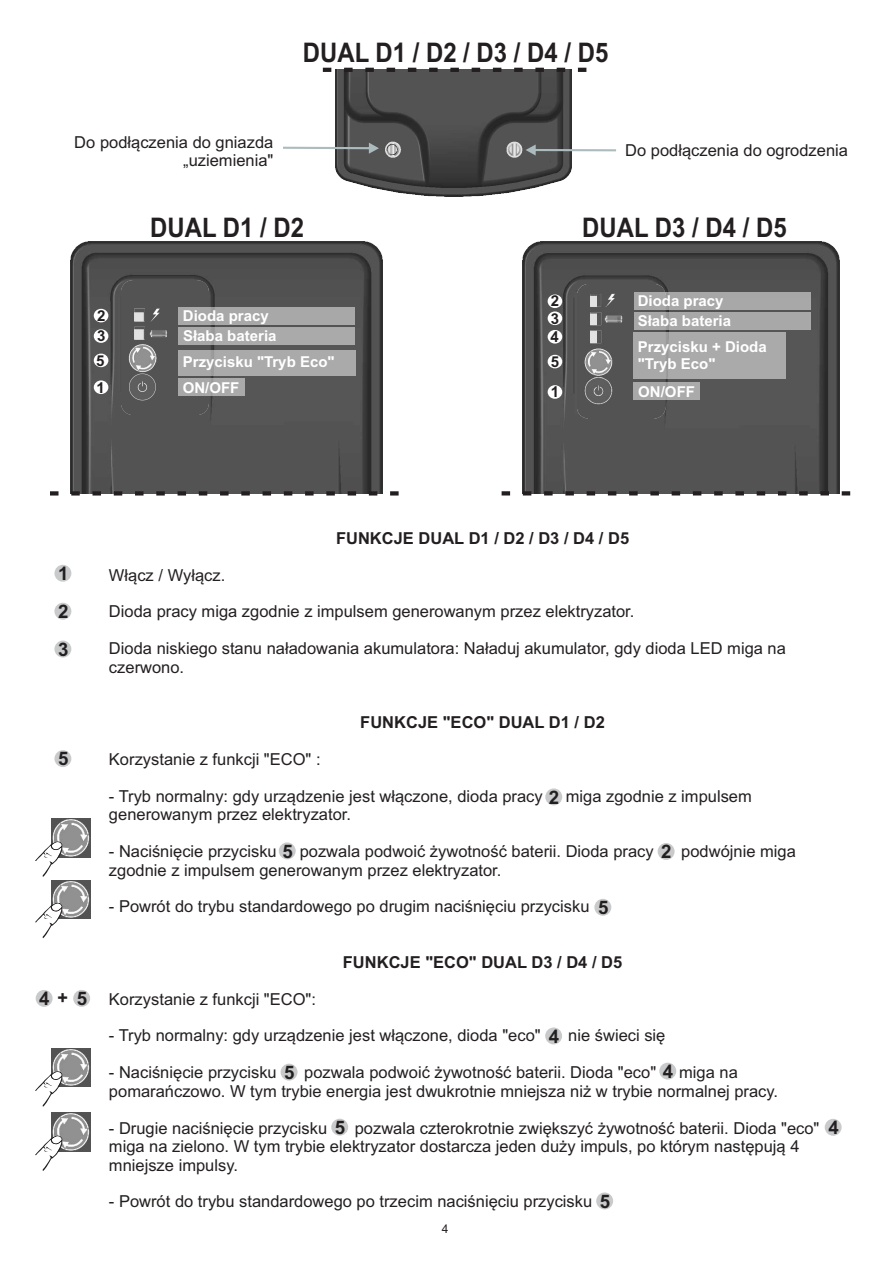
<style>
.page{position:relative;width:893px;height:1263px;background:#fff}
.page>*{position:absolute;margin:0;border:0;box-sizing:border-box;transform-origin:0 0}
.t1{font:700 27px "Arial";color:#231f20;scale:.89 1}
.t2{font:700 18.6px/38px "Arial";color:#231f20;text-align:justify}
.t3{font:16.5px/18.5px "Arial";color:#231f20}
.t4{font:700 16.5px "Arial";color:#231f20}
.t5{font:700 15px/16.8px "Arial";color:#fff}
.t6{font:700 15px/17.1px "Arial";color:#231f20}
.t7{font:12px "Arial";color:#231f20}
.s1{font-size:18px}
</style>
<div class="page">
<img style="left:335px;top:72px;width:237px;height:124px">
<svg style="left:323px;top:68px;width:264px;height:4px"></svg>
<svg style="left:283px;top:143px;width:96px;height:11px"></svg>
<svg style="left:526px;top:144px;width:90px;height:12px"></svg>
<div style="left:54px;top:565px;width:17px;height:17px;background:#c9cacb;border-radius:50%"></div>
<div style="left:54px;top:603px;width:17px;height:17px;background:#c9cacb;border-radius:50%"></div>
<div style="left:54px;top:640px;width:17px;height:17px;background:#c9cacb;border-radius:50%"></div>
<div style="left:545px;top:1027px;width:17px;height:17px;background:#c9cacb;border-radius:50%"></div>
<div style="left:36px;top:990px;width:17px;height:17px;background:#c9cacb;border-radius:50%"></div>
<div style="left:73px;top:990px;width:17px;height:17px;background:#c9cacb;border-radius:50%"></div>
<img style="left:51px;top:1048px;width:40px;height:39px">
<svg style="left:35px;top:1071px;width:28px;height:36px"></svg>
<img style="left:51px;top:1113px;width:40px;height:38px">
<svg style="left:35px;top:1135px;width:28px;height:36px"></svg>
<div style="left:281px;top:1064px;width:17px;height:16px;background:#c9cacb;border-radius:50%"></div>
<div style="left:331px;top:1119px;width:17px;height:16px;background:#c9cacb;border-radius:50%"></div>
<div style="left:825px;top:1119px;width:17px;height:17px;background:#c9cacb;border-radius:50%"></div>
<div style="left:659px;top:1063px;width:17px;height:16px;background:#c9cacb;border-radius:50%"></div>
<div style="left:596px;top:1192px;width:17px;height:17px;background:#c9cacb;border-radius:50%"></div>
<div style="left:545px;top:788px;width:17px;height:17px;background:#c9cacb;border-radius:50%"></div>
<div style="left:54px;top:750px;width:17px;height:17px;background:#c9cacb;border-radius:50%"></div>
<img style="left:51px;top:819px;width:40px;height:38px">
<svg style="left:35px;top:841px;width:28px;height:36px"></svg>
<img style="left:51px;top:880px;width:40px;height:38px">
<svg style="left:35px;top:903px;width:28px;height:35px"></svg>
<div style="left:279px;top:842px;width:17px;height:17px;background:#c9cacb;border-radius:50%"></div>
<div style="left:594px;top:899px;width:17px;height:17px;background:#c9cacb;border-radius:50%"></div>
<div style="left:658px;top:843px;width:17px;height:17px;background:#c9cacb;border-radius:50%"></div>
<img style="left:522px;top:241px;width:318px;height:250px">
<svg style="left:502px;top:491px;width:349px;height:4px"></svg>
<img style="left:578px;top:284px;width:87px;height:135px">
<div style="left:633px;top:332px;width:153px;height:47px;background:#aaa"></div>
<div style="left:633px;top:292px;width:177px;height:17px;background:#a8a8a8"></div>
<div style="left:633px;top:383px;width:67px;height:17px;background:#a8a8a8"></div>
<div style="left:633px;top:312px;width:177px;height:17px;background:#a8a8a8"></div>
<div style="left:548px;top:294px;width:14px;height:14px;background:#fff;border-radius:50%"></div>
<div style="left:548px;top:311px;width:14px;height:14px;background:#fff;border-radius:50%"></div>
<div style="left:548px;top:330px;width:14px;height:14px;background:#fff;border-radius:50%"></div>
<div style="left:548px;top:355px;width:14px;height:13px;background:#fff;border-radius:50%"></div>
<div style="left:548px;top:385px;width:14px;height:14px;background:#fff;border-radius:50%"></div>
<img style="left:71px;top:241px;width:312px;height:250px">
<svg style="left:50px;top:491px;width:349px;height:4px"></svg>
<img style="left:122px;top:281px;width:87px;height:134px">
<div style="left:178px;top:307px;width:177px;height:17px;background:#a8a8a8"></div>
<div style="left:178px;top:378px;width:66px;height:17px;background:#a8a8a8"></div>
<div style="left:178px;top:328px;width:177px;height:17px;background:#aaa"></div>
<div style="left:94px;top:309px;width:14px;height:13px;background:#fff;border-radius:50%"></div>
<div style="left:94px;top:329px;width:14px;height:14px;background:#fff;border-radius:50%"></div>
<div style="left:94px;top:380px;width:14px;height:14px;background:#fff;border-radius:50%"></div>
<img style="left:126px;top:344px;width:36px;height:29px">
<div style="left:178px;top:350px;width:178px;height:25px;background:#aaa"></div>
<div style="left:94px;top:354px;width:14px;height:13px;background:#fff;border-radius:50%"></div>
<h1 class="t1" style="left:303px;top:42px;width:345px">DUAL D1 / D2 / D3 / D4 / D5</h1>
<p class="t3" style="left:74px;top:134px;width:201px;text-align:right">Do pod³¹czenia do gniazda „uziemienia"</p>
<p class="t3" style="left:625px;top:143px;width:224px">Do pod³¹czenia do ogrodzenia</p>
<h1 class="t1" style="left:150px;top:217px;width:174px">DUAL D1 / D2</h1>
<h1 class="t1" style="left:582px;top:217px;width:231px">DUAL D3 / D4 / D5</h1>
<p class="t6" style="left:97px;top:307px;width:10px;line-height:20.5px">2<br>3</p>
<p class="t5" style="left:183px;top:309px;width:87px">Dioda pracy</p>
<p class="t5" style="left:183px;top:329px;width:95px">Sùaba bateria</p>
<p class="t6" style="left:96px;top:353px;width:10px">5</p>
<p class="t5" style="left:183px;top:355px;width:153px">Przycisku "Tryb Eco"</p>
<p class="t6" style="left:96px;top:380px;width:10px">1</p>
<p class="t5" style="left:183px;top:380px;width:58px">ON/OFF</p>
<p class="t6" style="left:551px;top:294px;width:10px">2<br>3</p>
<p class="t6" style="left:550px;top:326px;width:10px;line-height:25px">4<br>5</p>
<p class="t6" style="left:551px;top:385px;width:10px">1</p>
<p class="t5" style="left:638px;top:294px;width:87px">Dioda pracy</p>
<p class="t5" style="left:638px;top:314px;width:95px">Sùaba bateria</p>
<p class="t5" style="left:638px;top:340px;width:130px">Przycisku + Dioda "Tryb Eco"</p>
<p class="t5" style="left:638px;top:385px;width:58px">ON/OFF</p>
<p class="t2" style="left:58px;top:556px;width:12px">1<br>2<br>3</p>
<p class="t2" style="left:58px;top:741px;width:12px">5</p>
<p class="t2" style="left:39px;top:981px;width:49px">4<span class="s1">+</span>5</p>
<p class="t4" style="left:336px;top:532px;width:295px">FUNKCJE DUAL D1 / D2 / D3 / D4 / D5</p>
<p class="t3" style="left:109px;top:567px;width:118px">W³¹cz / Wy³¹cz.</p>
<p class="t3" style="left:109px;top:604px;width:527px">Dioda pracy miga zgodnie z impulsem generowanym przez elektryzator.</p>
<p class="t3" style="left:109px;top:641px;width:678px">Dioda niskiego stanu na³adowania akumulatora: Na³aduj akumulator, gdy dioda LED miga na czerwono.</p>
<p class="t4" style="left:360px;top:716px;width:246px">FUNKCJE "ECO" DUAL D1 / D2</p>
<p class="t3" style="left:109px;top:751px;width:213px">Korzystanie z funkcji "ECO" :</p>
<p class="t3" style="left:109px;top:788px;width:435px">- Tryb normalny: gdy urz¹dzenie jest w³¹czone, dioda pracy</p>
<p class="t3" style="left:566px;top:788px;width:188px">miga zgodnie z impulsem</p>
<p class="t3" style="left:109px;top:807px;width:244px">generowanym przez elektryzator.</p>
<p class="t3" style="left:109px;top:844px;width:169px">- Naciœniêcie przycisku</p>
<p class="t3" style="left:300px;top:844px;width:355px">pozwala podwoiæ ¿ywotnoœæ baterii. Dioda pracy</p>
<p class="t3" style="left:681px;top:844px;width:116px">podwójnie miga</p>
<p class="t3" style="left:109px;top:862px;width:394px">zgodnie z impulsem generowanym przez elektryzator.</p>
<p class="t3" style="left:109px;top:899px;width:482px">- Powrót do trybu standardowego po drugim naciœniêciu przycisku</p>
<p class="t4" style="left:343px;top:956px;width:281px">FUNKCJE "ECO" DUAL D3 / D4 / D5</p>
<p class="t3" style="left:109px;top:991px;width:209px">Korzystanie z funkcji "ECO":</p>
<p class="t3" style="left:109px;top:1028px;width:433px">- Tryb normalny: gdy urz¹dzenie jest w³¹czone, dioda "eco"</p>
<p class="t3" style="left:568px;top:1028px;width:99px">nie œwieci siê</p>
<p class="t3" style="left:109px;top:1065px;width:169px">- Naciœniêcie przycisku</p>
<p class="t3" style="left:304px;top:1065px;width:353px">pozwala podwoiæ ¿ywotnoœæ baterii. Dioda "eco"</p>
<p class="t2" style="left:549px;top:780px;width:12px">2</p>
<p class="t2" style="left:282px;top:834px;width:12px">5</p>
<p class="t2" style="left:661px;top:834px;width:12px">2</p>
<p class="t2" style="left:598px;top:890px;width:12px">5</p>
<p class="t2" style="left:549px;top:1019px;width:12px">4</p>
<p class="t2" style="left:663px;top:1054px;width:12px">4</p>
<p class="t2" style="left:284px;top:1055px;width:12px">5</p>
<p class="t3" style="left:109px;top:1065px;width:671px;text-indent:570px">miga na pomarañczowo. W tym trybie energia jest dwukrotnie mniejsza ni¿ w trybie normalnej pracy.</p>
<p class="t3" style="left:109px;top:1120px;width:220px">- Drugie naciœniêcie przycisku</p>
<p class="t2" style="left:335px;top:1110px;width:12px">5</p>
<p class="t2" style="left:828px;top:1110px;width:12px">4</p>
<p class="t3" style="left:109px;top:1120px;width:712px;text-indent:246px">pozwala czterokrotnie zwiêkszyæ ¿ywotnoœæ baterii. Dioda "eco" miga na zielono. W tym trybie elektryzator dostarcza jeden du¿y impuls, po którym nastêpuj¹ 4 mniejsze impulsy.</p>
<p class="t3" style="left:109px;top:1194px;width:485px">- Powrót do trybu standardowego po trzecim naciœniêciu przycisku</p>
<p class="t2" style="left:600px;top:1184px;width:12px">5</p>
<p class="t7" style="left:442px;top:1224px;width:8px">4</p>
</div>
